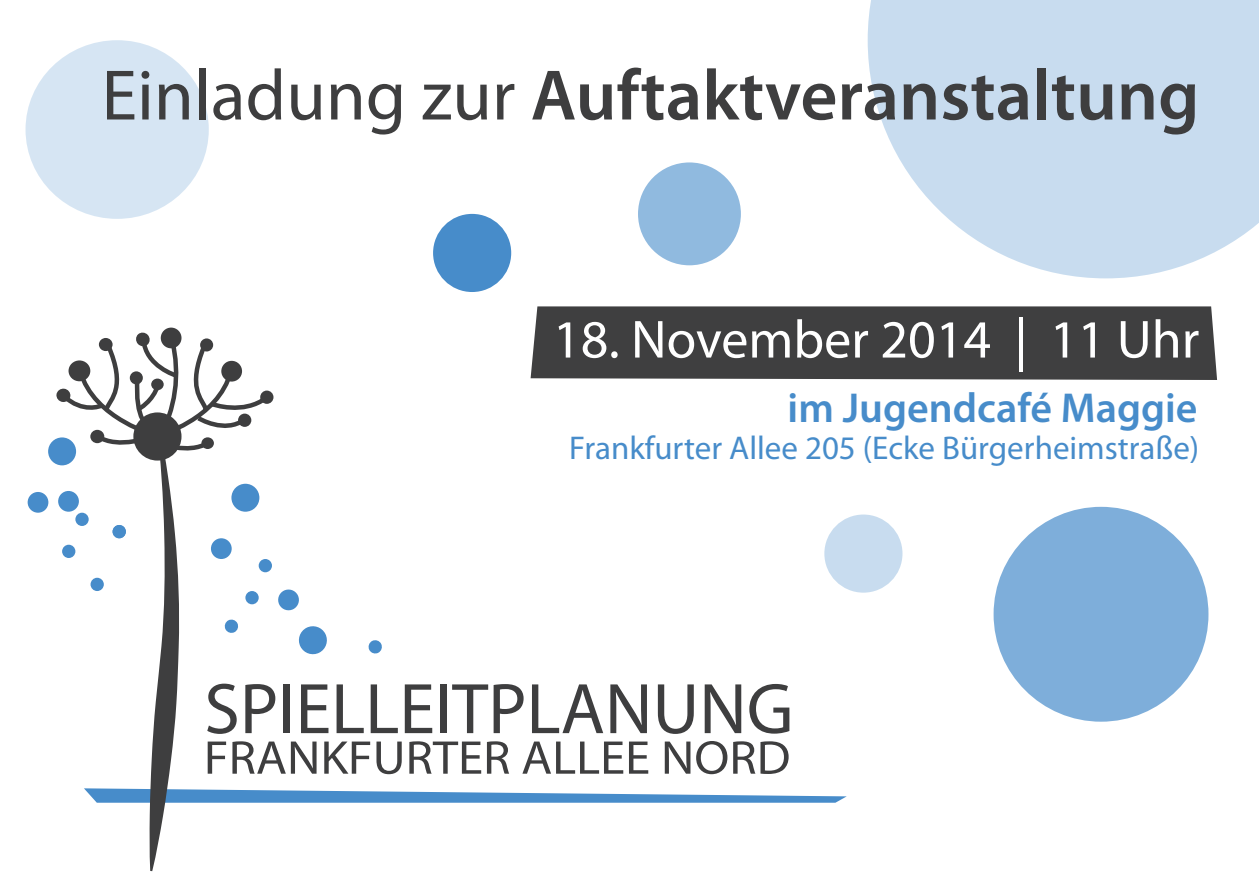
<style>
.page{position:relative;width:1259px;height:893px;background:#fff}
.page>*{position:absolute;margin:0;border:0;box-sizing:border-box;transform-origin:0 0}
.t1{font:72.3px "Myriad Pro";color:#3e3e3f}
.t2{font:600 72px "Myriad Pro";color:#3e3e3f}
.t3{font:54px "Myriad Pro";color:#fff}
.t4{font:47.7px "Myriad Pro";color:#3e3e3f;scale:1.06 1}
.t5{font:600 42px "Myriad Pro";color:#478cca}
.t6{font:33px "Myriad Pro";color:#478cca}
.s1{font-weight:400}
</style>
<div class="page">
<div style="left:26px;top:40px;width:183px;height:179px;background:#d6e5f3;border-radius:50%"></div>
<div style="left:993px;top:507px;width:215px;height:215px;background:#7eaeda;border-radius:50%"></div>
<svg style="left:867px;top:0;width:392px;height:278px;background:#cfe0f1"></svg>
<div style="left:535px;top:306px;width:682px;height:74px;background:#3f3f40"></div>
<div style="left:638px;top:162px;width:103px;height:103px;background:#90badf;border-radius:50%"></div>
<div style="left:433px;top:214px;width:78px;height:78px;background:#478cca;border-radius:50%"></div>
<div style="left:824px;top:514px;width:78px;height:79px;background:#c8dcef;border-radius:50%"></div>
<div style="left:161px;top:328px;width:20px;height:20px;background:#3e3e3f;border-radius:50%"></div>
<svg style="left:56px;top:388px;width:15px;height:14px"></svg>
<div style="left:28px;top:492px;width:20px;height:21px;background:#478cca;border-radius:50%"></div>
<div style="left:48px;top:437px;width:28px;height:28px;background:#478cca;border-radius:50%"></div>
<svg style="left:58px;top:332px;width:788px;height:539px"></svg>
<h2 class="t2" style="left:102px;top:49px;width:1099px"><span class="s1">Einladung zur</span> Auftaktveranstaltung</h2>
<h3 class="t3" style="left:553px;top:306px;width:648px">18. November 2014 | 11 Uhr</h3>
<p class="t5" style="left:787px;top:381px;width:411px">im Jugendcafé Maggie</p>
<p class="t6" style="left:569px;top:428px;width:631px">Frankfurter Allee 205 (Ecke Bürgerheimstraße)</p>
<h1 class="t1" style="left:204px;top:664px;width:591px">SPIELLEITPLANUNG</h1>
<h3 class="t4" style="left:204px;top:728px;width:555px">FRANKFURTER ALLEE NORD</h3>
</div>
